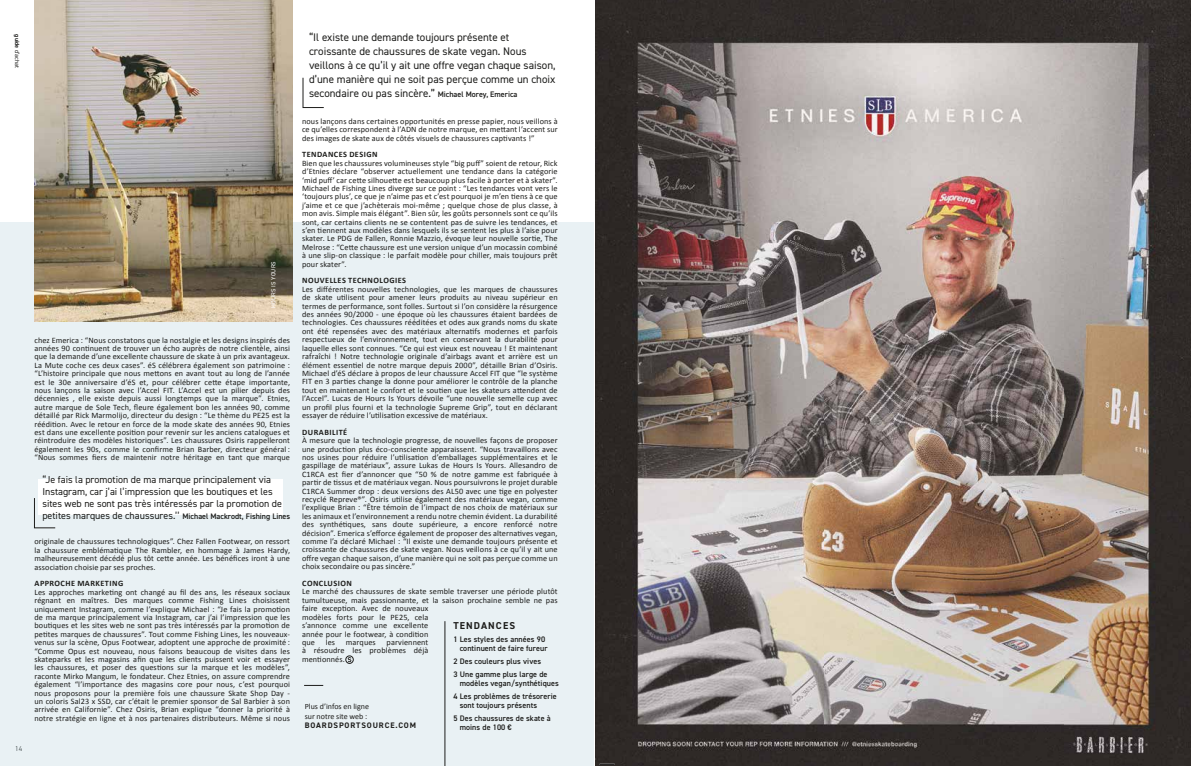
<style>
.page{position:relative;width:1191px;height:766px;background:#fff}
.page>*{position:absolute;margin:0;border:0;box-sizing:border-box;transform-origin:0 0}
.t1{font:11px/14px "DIN2014";color:#1d1d1b}
.t2{font:10px/12px "DIN2014";color:#1d1d1b}
.t3{font:700 10px "DIN2014";letter-spacing:.11em;color:#1d1d1b}
.t4{font:8.2px/8.4px "Calibri";letter-spacing:.01em;color:#1d1d1b;text-align:justify}
.t5{font:700 8.2px "Calibri";letter-spacing:.055em;color:#1d1d1b}
.t6{font:600 8px/13px "DIN2014";letter-spacing:.01em;color:#1d1d1b}
.t7{font:8px/9.6px "Calibri";color:#1d1d1b}
.t8{font:700 8px "DIN2014";letter-spacing:.11em;color:#1d1d1b}
.t9{font:300 7px "DIN2014";color:#1d1d1b}
.t10{font:6px "DIN2014";color:#1d1d1b}
.t11{font:6px "DIN2014";letter-spacing:.03em;color:#fff}
.s1{font-weight:700}
.s2{font-weight:600;font-size:8px}
</style>
<div class="page">
<img style="left:595px;top:0;width:596px;height:765px">
<div style="left:0;top:222px;width:594px;height:543px;background:#e9f1f4"></div>
<div style="left:38px;top:479px;width:245px;height:35px;background:#fff"></div>
<svg style="left:304px;top:685px;width:19px;height:1px"></svg>
<hr style="left:445px;top:621px;width:1px;height:144px;background:#1d1d1b">
<svg style="left:348px;top:657px;width:3px;height:4px"></svg>
<div style="left:345px;top:655px;width:9px;height:8px;border:1px solid #1d1d1b;border-radius:50%"></div>
<img style="left:34px;top:0;width:258px;height:321px">
<svg style="left:34px;top:498px;width:22px;height:30px"></svg>
<svg style="left:302px;top:77px;width:22px;height:31px"></svg>
<svg style="left:595px;top:0;width:19px;height:1px"></svg>
<svg style="left:593px;top:763px;width:21px;height:3px"></svg>
<p class="t10" style="left:21px;top:34px;width:35px;rotate:90deg"><span class="s1">guide</span> d’achat</p>
<p class="t9" style="left:15px;top:743px;width:8px">14</p>
<p class="t11" style="left:269px;top:308px;width:48px;rotate:-90deg">HOURS IS YOURS</p>
<p class="t4" style="left:34px;top:335px;width:257px">chez Emerica : “Nous constatons que la nostalgie et les designs inspirés des années 90 continuent de trouver un écho auprès de notre clientèle, ainsi que la demande d’une excellente chaussure de skate à un prix avantageux.<br>La Mute coche ces deux cases”. éS célébrera également son patrimoine : “L’histoire principale que nous mettons en avant tout au long de l’année est le 30e anniversaire d’éS et, pour célébrer cette étape importante, nous lançons la saison avec l’Accel FIT. L’Accel est un pilier depuis des décennies , elle existe depuis aussi longtemps que la marque”. Etnies, autre marque de Sole Tech, fleure également bon les années 90, comme détaillé par Rick Marmolijo, directeur du design : “Le thème du PE25 est la réédition. Avec le retour en force de la mode skate des années 90, Etnies est dans une excellente position pour revenir sur les anciens catalogues et réintroduire des modèles historiques”. Les chaussures Osiris rappelleront également les 90s, comme le confirme Brian Barber, directeur général : “Nous sommes fiers de maintenir notre héritage en tant que marque</p>
<p class="t2" style="left:42px;top:473px;width:249px">“Je fais la promotion de ma marque principalement via Instagram, car j’ai l’impression que les boutiques et les sites web ne sont pas très intéressés par la promotion de petites marques de chaussures.’’ <span class="s2">Michael Mackrodt, Fishing Lines</span></p>
<p class="t4" style="left:34px;top:537px;width:257px">originale de chaussures technologiques”. Chez Fallen Footwear, on ressort la chaussure emblématique The Rambler, en hommage à James Hardy, malheureusement décédé plus tôt cette année. Les bénéfices iront à une association choisie par ses proches.</p>
<p class="t5" style="left:35px;top:577px;width:90px">APPROCHE MARKETING</p>
<p class="t4" style="left:34px;top:587px;width:257px">Les approches marketing ont changé au fil des ans, les réseaux sociaux régnant en maîtres. Des marques comme Fishing Lines choisissent uniquement Instagram, comme l’explique Michael : “Je fais la promotion de ma marque principalement via Instagram, car j’ai l’impression que les boutiques et les sites web ne sont pas très intéressés par la promotion de petites marques de chaussures”. Tout comme Fishing Lines, les nouveaux&shy;venus sur la scène, Opus Footwear, adoptent une approche de proximité : “Comme Opus est nouveau, nous faisons beaucoup de visites dans les skateparks et les magasins afin que les clients puissent voir et essayer les chaussures, et poser des questions sur la marque et les modèles”, raconte Mirko Mangum, le fondateur. Chez Etnies, on assure comprendre également “l’importance des magasins core pour nous, c’est pourquoi nous proposons pour la première fois une chaussure Skate Shop Day - un coloris Sal23 x SSD, car c’était le premier sponsor de Sal Barbier à son arrivée en Californie”. Chez Osiris, Brian explique “donner la priorité à notre stratégie en ligne et à nos partenaires distributeurs. Même si nous</p>
<p class="t1" style="left:309px;top:29px;width:248px">“Il existe une demande toujours présente et croissante de chaussures de skate vegan. Nous veillons à ce qu’il y ait une offre vegan chaque saison, d’une manière qui ne soit pas perçue comme un choix secondaire ou pas sincère.” <span class="s2">Michael Morey, Emerica</span></p>
<p class="t4" style="left:302px;top:117px;width:257px">nous lançons dans certaines opportunités en presse papier, nous veillons à ce qu’elles correspondent à l’ADN de notre marque, en mettant l’accent sur des images de skate aux de côtés visuels de chaussures captivants !”</p>
<p class="t5" style="left:302px;top:149px;width:77px">TENDANCES DESIGN</p>
<p class="t4" style="left:302px;top:158px;width:257px">Bien que les chaussures volumineuses style “big puff” soient de retour, Rick d’Etnies déclare “observer actuellement une tendance dans la catégorie ‘mid puff’ car cette silhouette est beaucoup plus facile à porter et à skater”.<br>Michael de Fishing Lines diverge sur ce point : “Les tendances vont vers le ‘toujours plus’, ce que je n’aime pas et c’est pourquoi je m’en tiens à ce que j’aime et ce que j’achèterais moi-même ; quelque chose de plus classe, à mon avis. Simple mais élégant”. Bien sûr, les goûts personnels sont ce qu’ils sont, car certains clients ne se contentent pas de suivre les tendances, et s’en tiennent aux modèles dans lesquels ils se sentent les plus à l’aise pour skater. Le PDG de Fallen, Ronnie Mazzio, évoque leur nouvelle sortie, The Melrose : “Cette chaussure est une version unique d’un mocassin combiné à une slip-on classique : le parfait modèle pour chiller, mais toujours prêt pour skater”.</p>
<p class="t5" style="left:302px;top:275px;width:105px">NOUVELLES TECHNOLOGIES</p>
<p class="t4" style="left:302px;top:284px;width:257px">Les différentes nouvelles technologies, que les marques de chaussures de skate utilisent pour amener leurs produits au niveau supérieur en termes de performance, sont folles. Surtout si l’on considère la résurgence des années 90/2000 - une époque où les chaussures étaient bardées de technologies. Ces chaussures rééditées et odes aux grands noms du skate ont été repensées avec des matériaux alternatifs modernes et parfois respectueux de l’environnement, tout en conservant la durabilité pour laquelle elles sont connues. “Ce qui est vieux est nouveau ! Et maintenant rafraîchi ! Notre technologie originale d’airbags avant et arrière est un élément essentiel de notre marque depuis 2000”, détaille Brian d’Osiris.<br>Michael d’éS déclare à propos de leur chaussure Accel FIT que “le système FIT en 3 parties change la donne pour améliorer le contrôle de la planche tout en maintenant le confort et le soutien que les skateurs attendent de l’Accel”. Lucas de Hours Is Yours dévoile “une nouvelle semelle cup avec un profil plus fourni et la technologie Supreme Grip”, tout en déclarant essayer de réduire l’utilisation excessive de matériaux.</p>
<p class="t5" style="left:302px;top:426px;width:46px">DURABILITÉ</p>
<p class="t4" style="left:302px;top:436px;width:257px">À mesure que la technologie progresse, de nouvelles façons de proposer une production plus éco-consciente apparaissent. “Nous travaillons avec nos usines pour réduire l’utilisation d’emballages supplémentaires et le gaspillage de matériaux”, assure Lukas de Hours Is Yours. Allesandro de C1RCA est fier d’annoncer que “50 % de notre gamme est fabriquée à partir de tissus et de matériaux vegan. Nous poursuivrons le projet durable C1RCA Summer drop : deux versions des AL50 avec une tige en polyester recyclé Repreve®”. Osiris utilise également des matériaux vegan, comme l’explique Brian : “Être témoin de l’impact de nos choix de matériaux sur les animaux et l’environnement a rendu notre chemin évident. La durabilité des synthétiques, sans doute supérieure, a encore renforcé notre décision”. Emerica s’efforce également de proposer des alternatives vegan, comme l’a déclaré Michael : “Il existe une demande toujours présente et croissante de chaussures de skate vegan. Nous veillons à ce qu’il y ait une offre vegan chaque saison, d’une manière qui ne soit pas perçue comme un choix secondaire ou pas sincère.”</p>
<p class="t5" style="left:302px;top:577px;width:51px">CONCLUSION</p>
<p class="t4" style="left:302px;top:587px;width:257px;text-align:left">Le marché des chaussures de skate semble traverser une période plutôt tumultueuse, mais passionnante, et la saison prochaine semble ne pas faire exception. Avec de nouveaux<br>modèles forts pour le PE25, cela<br>s’annonce comme une excellente<br>année pour le footwear, à condition<br>que</p>
<p class="t3" style="left:453px;top:618px;width:63px">TENDANCES</p>
<p class="t6" style="left:460px;top:634px;width:89px;line-height:9px;text-indent:-6px">1 Les styles des années 90 continuent de faire fureur</p>
<p class="t6" style="left:453px;top:654px;width:96px">2 Des couleurs plus vives<br>3 Une gamme plus large de</p>
<p class="t6" style="left:453px;top:676px;width:107px;text-align:right">modèles vegan/synthétiques<br>4 Les problèmes de trésorerie</p>
<p class="t6" style="left:453px;top:698px;width:99px;text-indent:6px">sont toujours présents<br>5 Des chaussures de skate à</p>
<p class="t6" style="left:460px;top:720px;width:54px">moins de 100 €</p>
<p class="t4" style="left:326px;top:637px;width:11px">les</p>
<p class="t4" style="left:346px;top:637px;width:31px">marques</p>
<p class="t4" style="left:302px;top:637px;width:128px;text-indent:85px">parviennent à résoudre les problèmes déjà mentionnés.</p>
<p class="t7" style="left:305px;top:701px;width:66px">Plus d’infos en ligne sur notre site web :</p>
<p class="t8" style="left:305px;top:720px;width:113px">BOARDSPORTSOURCE.COM</p>
</div>
